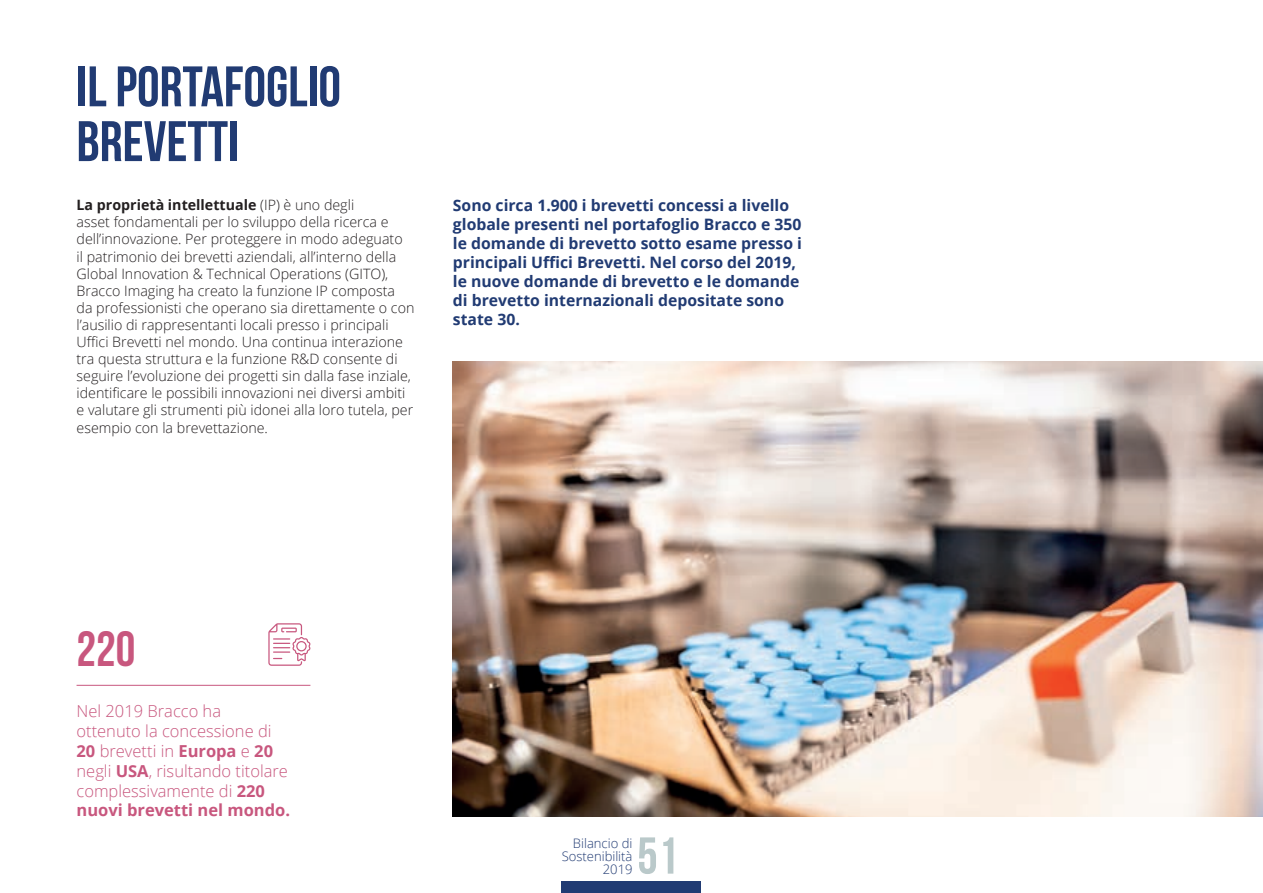
<style>
.page{position:relative;width:1263px;height:893px;background:#fff}
.page>*{position:absolute;margin:0;border:0;box-sizing:border-box;transform-origin:0 0}
.t1{font:700 57px/54.8px "Bebas Neue";color:#213b73}
.t2{font:700 51.75px "Bebas Neue";color:#bac9ca}
.t3{font:700 49.5px "Bebas Neue";color:#c8577e}
.t4{font:300 16.5px/19.8px "Open Sans";color:#c8577e}
.t5{font:700 15.75px/18.9px "Open Sans";color:#213b73}
.t6{font:300 14.25px/17.1px "Open Sans";color:#231f20}
.t7{font:300 13.05px/13px "Open Sans";color:#213b73;text-align:right}
.s1{font-weight:700}
</style>
<div class="page">
<div style="left:562px;top:881px;width:139px;height:12px;background:#213b73"></div>
<img style="left:453px;top:361px;width:810px;height:455px">
<hr style="left:77px;top:685px;width:233px;height:1px;background:#c8577e">
<svg style="left:268px;top:623px;width:43px;height:43px"></svg>
<h1 class="t1" style="left:77px;top:59px;width:266px">IL PORTAFOGLIO<br>BREVETTI</h1>
<p class="t6" style="left:77px;top:196px;width:339px"><span class="s1">La proprietà intellettuale</span> (IP) è uno degli<br>asset fondamentali per lo sviluppo della ricerca e dell’innovazione. Per proteggere in modo adeguato<br>il patrimonio dei brevetti aziendali, all’interno della Global Innovation &amp; Technical Operations (GITO), Bracco Imaging ha creato la funzione IP composta da professionisti che operano sia direttamente o con l’ausilio di rappresentanti locali presso i principali Uffici Brevetti nel mondo. Una continua interazione tra questa struttura e la funzione R&amp;D consente di seguire l’evoluzione dei progetti sin dalla fase inziale, identificare le possibili innovazioni nei diversi ambiti e valutare gli strumenti più idonei alla loro tutela, per esempio con la brevettazione.</p>
<p class="t5" style="left:453px;top:196px;width:351px">Sono circa 1.900 i brevetti concessi a livello globale presenti nel portafoglio Bracco e 350 le domande di brevetto sotto esame presso i principali Uffici Brevetti. Nel corso del 2019, le nuove domande di brevetto e le domande di brevetto internazionali depositate sono state 30.</p>
<h3 class="t3" style="left:77px;top:621px;width:60px">220</h3>
<p class="t4" style="left:77px;top:701px;width:215px">Nel 2019 Bracco ha<br>ottenuto la concessione di<br><span class="s1">20</span> brevetti in <span class="s1">Europa</span> e <span class="s1">20 </span>negli <span class="s1">USA</span>, risultando titolare complessivamente di <span class="s1">220 nuovi brevetti nel mondo.</span></p>
<h2 class="t2" style="left:637px;top:827px;width:42px">51</h2>
<p class="t7" style="left:562px;top:836px;width:72px">Bilancio di<br>Sostenibilità<br>2019</p>
</div>
